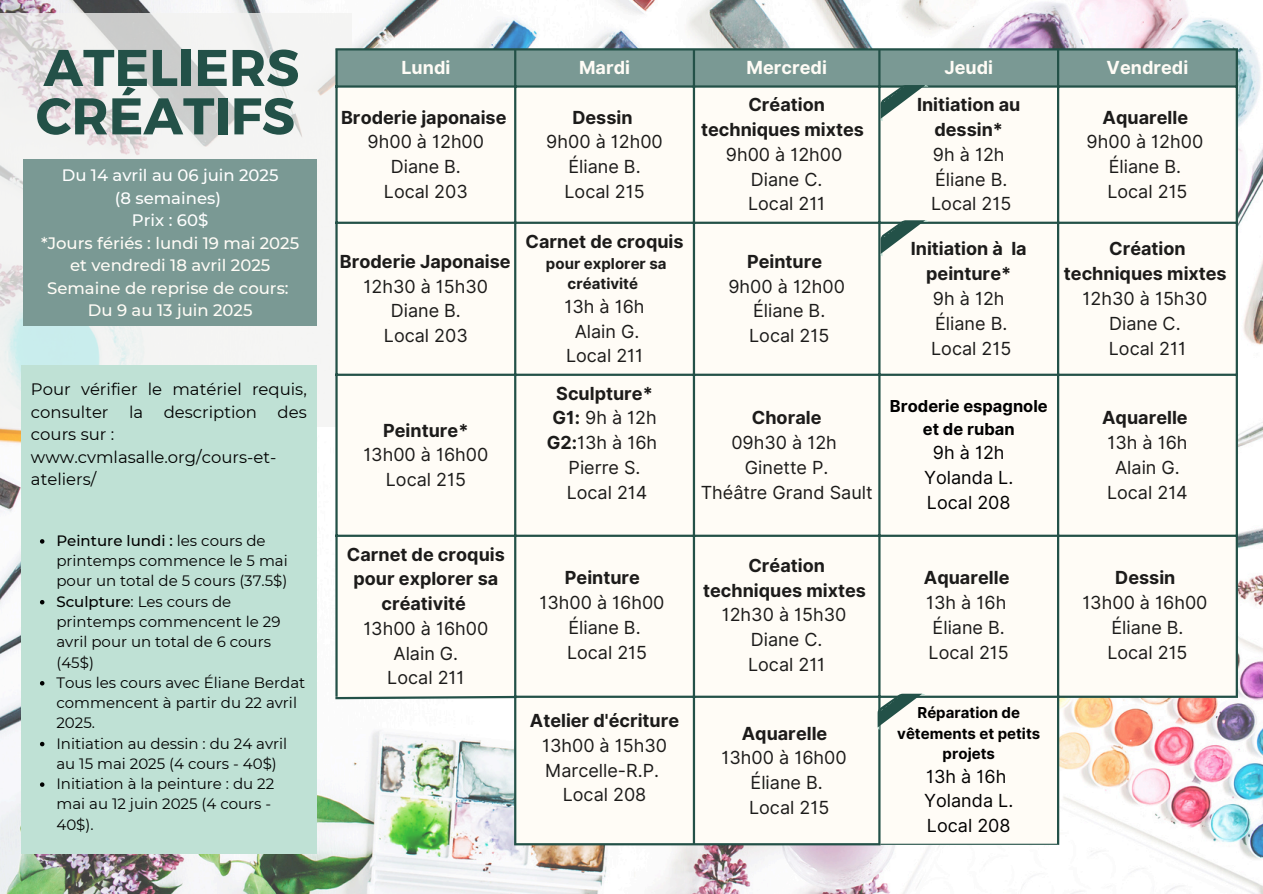
<style>
.page{position:relative;width:1263px;height:894px;background:#fff}
.page>*{position:absolute;margin:0;border:0;box-sizing:border-box;transform-origin:0 0}
.t1{font:700 51.45px/48.3px "Montserrat";color:#235148}
.t2{font:18px/24.8px "Inter";color:#1c1b1a;text-align:center}
.t3{font:700 18px/24.8px "Inter";color:#1c1b1a;text-align:center}
.t4{font:18px "Inter";color:#000}
.t5{font:700 18px "Inter";color:#fffcf6}
.t6{font:500 16.5px/22.5px "Montserrat";color:#fffcf6;text-align:center}
.t7{font:16.5px/22.5px "Montserrat";color:#000;text-align:justify}
.t8{font:700 16.5px/22.5px "Inter";color:#000;text-align:center}
.t9{font:15px/20.2px "Montserrat";color:#000}
.t10{font:700 15px/20.2px "Inter";color:#000;text-align:center}
.t11{font:700 15px/20.2px "Inter";color:#1c1b1a;text-align:center}
.s1{color:#fff}
.s2{font-weight:500}
.s3{font-weight:700}
</style>
<div class="page">
<img style="left:0;top:0;width:1263px;height:893px">
<svg style="left:0;top:14px;width:352px;height:412px;fill:#f3f3f2"></svg>
<div style="left:336px;top:121px;width:901px;height:723px;background:#fffcf6"></div>
<hr style="left:880px;top:843px;width:177px;height:1px;background:#235148">
<hr style="left:335px;top:50px;width:3px;height:646px;background:#235148">
<hr style="left:514px;top:50px;width:2px;height:792px;background:#235148">
<hr style="left:693px;top:50px;width:2px;height:792px;background:#235148">
<hr style="left:878px;top:50px;width:2px;height:792px;background:#235148">
<hr style="left:1057px;top:50px;width:2px;height:794px;background:#235148">
<hr style="left:1236px;top:50px;width:2px;height:645px;background:#235148">
<hr style="left:335px;top:48px;width:903px;height:2px;background:#235148">
<hr style="left:335px;top:221px;width:903px;height:3px;background:#235148">
<hr style="left:335px;top:373px;width:903px;height:3px;background:#235148">
<hr style="left:335px;top:534px;width:903px;height:2px;background:#235148">
<hr style="left:514px;top:695px;width:724px;height:2px;background:#235148">
<hr style="left:514px;top:842px;width:366px;height:3px;background:#235148">
<div style="left:24px;top:159px;width:293px;height:166px;background:#7a9994"></div>
<div style="left:21px;top:364px;width:296px;height:489px;background:#bfe1d5"></div>
<svg style="left:40px;top:539px;width:4px;height:4px"></svg>
<svg style="left:40px;top:600px;width:4px;height:4px"></svg>
<svg style="left:40px;top:681px;width:4px;height:4px"></svg>
<svg style="left:40px;top:741px;width:4px;height:5px"></svg>
<svg style="left:40px;top:782px;width:4px;height:4px"></svg>
<svg style="left:337px;top:50px;width:899px;height:71px"></svg>
<svg style="left:880px;top:220px;width:48px;height:36px"></svg>
<svg style="left:877px;top:693px;width:48px;height:36px"></svg>
<svg style="left:333px;top:694px;width:186px;height:6px"></svg>
<p class="t1" style="left:36px;top:41px;width:265px">ATELIERS<br>CRÉATIFS</p>
<p class="t6" style="left:41px;top:164px;width:260px"><span class="s1">Du 14 avril au 06 juin 2025<br>(8 semaines)<br>Prix : 60$<br></span>*Jours fériés : lundi 19 mai 2025 et vendredi 18 avril 2025<br>Semaine de reprise de cours:<br>Du 9 au 13 juin 2025</p>
<p class="t7" style="left:31px;top:378px;width:277px">Pour vérifier le matériel requis, consulter la description des cours sur :</p>
<p class="t7" style="left:31px;top:445px;width:247px">www.cvmlasalle.org/cours-et&shy;ateliers/</p>
<p class="t9" style="left:56px;top:530px;width:233px"><span class="s2">Peinture lundi :</span> les cours de printemps commence le 5 mai pour un total de 5 cours (37.5$)</p>
<p class="t9" style="left:56px;top:591px;width:226px"><span class="s2">Sculpture</span>: Les cours de printemps commencent le 29 avril pour un total de 6 cours (45$)</p>
<p class="t9" style="left:56px;top:672px;width:250px">Tous les cours avec Éliane Berdat commencent à partir du 22 avril<br>2025.</p>
<p class="t9" style="left:56px;top:732px;width:232px">Initiation au dessin : du 24 avril au 15 mai 2025 (4 cours - 40$)</p>
<p class="t9" style="left:56px;top:773px;width:219px">Initiation à la peinture : du 22 mai au 12 juin 2025 (4 cours -<br>40$).</p>
<p class="t5" style="left:401px;top:57px;width:50px">Lundi</p>
<h1 class="t5" style="left:579px;top:57px;width:53px">Mardi</h1>
<p class="t5" style="left:746px;top:57px;width:82px">Mercredi</p>
<h2 class="t5" style="left:944px;top:57px;width:50px">Jeudi</h2>
<p class="t5" style="left:1107px;top:57px;width:83px">Vendredi</p>
<p class="t3" style="left:341px;top:105px;width:167px">Broderie japonaise</p>
<p class="t2" style="left:368px;top:129px;width:118px">9h00 à 12h00</p>
<p class="t2" style="left:391px;top:154px;width:72px">Diane B.</p>
<p class="t2" style="left:384px;top:179px;width:85px">Local 203</p>
<p class="t3" style="left:701px;top:92px;width:164px">Création techniques mixtes</p>
<p class="t2" style="left:726px;top:142px;width:118px">9h00 à 12h00</p>
<p class="t2" style="left:751px;top:167px;width:73px">Diane C.</p>
<p class="t2" style="left:748px;top:191px;width:79px">Local 211</p>
<p class="t3" style="left:917px;top:92px;width:105px">Initiation au dessin*</p>
<p class="t2" style="left:933px;top:142px;width:73px">9h à 12h</p>
<p class="t2" style="left:935px;top:167px;width:74px">Éliane B.</p>
<p class="t2" style="left:931px;top:191px;width:82px">Local 215</p>
<p class="t3" style="left:572px;top:105px;width:62px">Dessin</p>
<p class="t2" style="left:546px;top:129px;width:118px">9h00 à 12h00</p>
<p class="t2" style="left:568px;top:154px;width:74px">Éliane B.</p>
<p class="t2" style="left:564px;top:179px;width:82px">Local 215</p>
<p class="t3" style="left:1103px;top:105px;width:87px">Aquarelle</p>
<p class="t2" style="left:1087px;top:129px;width:118px">9h00 à 12h00</p>
<p class="t2" style="left:1109px;top:154px;width:74px">Éliane B.</p>
<p class="t2" style="left:1107px;top:179px;width:82px">Local 215</p>
<p class="t3" style="left:340px;top:249px;width:172px">Broderie Japonaise</p>
<p class="t2" style="left:364px;top:273px;width:126px">12h30 à 15h30</p>
<p class="t2" style="left:391px;top:298px;width:72px">Diane B.</p>
<p class="t2" style="left:384px;top:323px;width:85px">Local 203</p>
<p class="t3" style="left:383px;top:417px;width:87px">Peinture*</p>
<p class="t2" style="left:363px;top:442px;width:127px">13h00 à 16h00</p>
<p class="t2" style="left:386px;top:467px;width:82px">Local 215</p>
<p class="t3" style="left:526px;top:228px;width:159px">Carnet de croquis</p>
<p class="t11" style="left:546px;top:253px;width:122px">pour explorer sa créativité</p>
<p class="t2" style="left:565px;top:294px;width:82px">13h à 16h</p>
<p class="t2" style="left:575px;top:318px;width:66px">Alain G.</p>
<p class="t2" style="left:566px;top:343px;width:79px">Local 211</p>
<p class="t3" style="left:556px;top:380px;width:98px">Sculpture*</p>
<p class="t2" style="left:552px;top:405px;width:106px"><span class="s3">G1:</span> 9h à 12h</p>
<p class="t2" style="left:547px;top:430px;width:112px"><span class="s3">G2:</span>13h à 16h</p>
<p class="t2" style="left:569px;top:455px;width:73px">Pierre S.</p>
<p class="t2" style="left:567px;top:479px;width:82px">Local 214</p>
<p class="t3" style="left:747px;top:249px;width:77px">Peinture</p>
<p class="t2" style="left:728px;top:273px;width:118px">9h00 à 12h00</p>
<p class="t2" style="left:753px;top:298px;width:74px">Éliane B.</p>
<p class="t2" style="left:749px;top:323px;width:82px">Local 215</p>
<p class="t3" style="left:752px;top:405px;width:71px">Chorale</p>
<p class="t2" style="left:731px;top:430px;width:107px">09h30 à 12h</p>
<p class="t2" style="left:745px;top:455px;width:85px">Ginette P.</p>
<p class="t2" style="left:701px;top:479px;width:173px">Théâtre Grand Sault</p>
<p class="t3" style="left:347px;top:541px;width:159px">Carnet de croquis pour explorer sa créativité</p>
<p class="t2" style="left:363px;top:615px;width:127px">13h00 à 16h00</p>
<p class="t2" style="left:393px;top:640px;width:66px">Alain G.</p>
<p class="t2" style="left:387px;top:665px;width:79px">Local 211</p>
<p class="t3" style="left:565px;top:565px;width:77px">Peinture</p>
<p class="t2" style="left:539px;top:590px;width:127px">13h00 à 16h00</p>
<p class="t2" style="left:568px;top:614px;width:74px">Éliane B.</p>
<p class="t2" style="left:567px;top:639px;width:82px">Local 215</p>
<p class="t2" style="left:530px;top:708px;width:151px"><span class="s3">Atelier d'écriture<br></span>13h00 à 15h30<br>Marcelle-R.P.</p>
<p class="t2" style="left:563px;top:782px;width:85px">Local 208</p>
<p class="t3" style="left:703px;top:552px;width:164px">Création techniques mixtes</p>
<p class="t2" style="left:722px;top:602px;width:126px">12h30 à 15h30</p>
<p class="t2" style="left:751px;top:627px;width:73px">Diane C.</p>
<p class="t2" style="left:748px;top:651px;width:79px">Local 211</p>
<p class="t3" style="left:742px;top:720px;width:87px">Aquarelle</p>
<p class="t2" style="left:722px;top:745px;width:127px">13h00 à 16h00</p>
<p class="t2" style="left:751px;top:770px;width:74px">Éliane B.</p>
<p class="t2" style="left:749px;top:794px;width:82px">Local 215</p>
<p class="t3" style="left:911px;top:236px;width:117px">Initiation à la peinture*</p>
<p class="t2" style="left:933px;top:286px;width:73px">9h à 12h</p>
<p class="t2" style="left:935px;top:311px;width:74px">Éliane B.</p>
<p class="t2" style="left:931px;top:335px;width:82px">Local 215</p>
<p class="t3" style="left:1064px;top:236px;width:164px">Création techniques mixtes</p>
<p class="t2" style="left:1082px;top:286px;width:126px">12h30 à 15h30</p>
<p class="t2" style="left:1109px;top:311px;width:73px">Diane C.</p>
<p class="t2" style="left:1109px;top:335px;width:79px">Local 211</p>
<p class="t8" style="left:890px;top:394px;width:159px">Broderie espagnole et de ruban</p>
<p class="t4" style="left:933px;top:442px;width:73px">9h à 12h</p>
<p class="t4" style="left:924px;top:466px;width:91px">Yolanda L.</p>
<p class="t4" style="left:927px;top:491px;width:85px">Local 208</p>
<p class="t3" style="left:1102px;top:405px;width:87px">Aquarelle</p>
<p class="t2" style="left:1107px;top:430px;width:82px">13h à 16h</p>
<p class="t2" style="left:1115px;top:455px;width:66px">Alain G.</p>
<p class="t2" style="left:1107px;top:479px;width:82px">Local 214</p>
<p class="t3" style="left:924px;top:565px;width:87px">Aquarelle</p>
<p class="t2" style="left:926px;top:590px;width:82px">13h à 16h</p>
<p class="t2" style="left:933px;top:614px;width:74px">Éliane B.</p>
<p class="t2" style="left:929px;top:639px;width:82px">Local 215</p>
<p class="t10" style="left:897px;top:702px;width:145px">Réparation de vêtements et petits projets</p>
<p class="t4" style="left:926px;top:765px;width:82px">13h à 16h</p>
<p class="t4" style="left:924px;top:789px;width:91px">Yolanda L.</p>
<p class="t4" style="left:927px;top:814px;width:85px">Local 208</p>
<p class="t3" style="left:1115px;top:565px;width:62px">Dessin</p>
<p class="t2" style="left:1082px;top:590px;width:127px">13h00 à 16h00</p>
<p class="t2" style="left:1111px;top:614px;width:74px">Éliane B.</p>
<p class="t2" style="left:1107px;top:639px;width:82px">Local 215</p>
</div>
